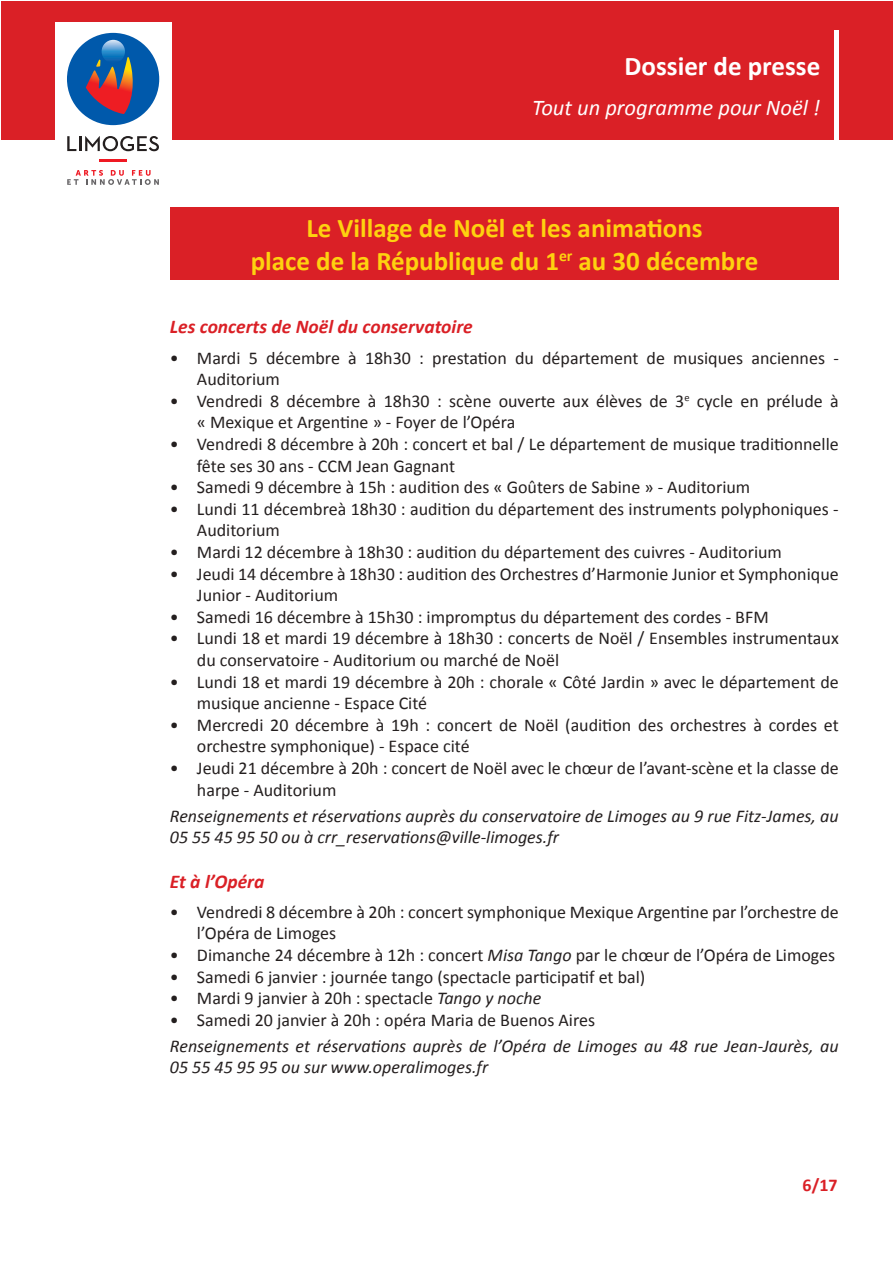
<style>
.page{position:relative;width:893px;height:1263px;background:#fff}
.page>*{position:absolute;margin:0;border:0;box-sizing:border-box;transform-origin:0 0}
.t1{font:700 27px/32.4px "Calibri";color:#fed20f;text-align:center}
.t2{font:700 27px "Calibri";color:#fff}
.t3{font:italic 22.5px "Calibri";color:#fff}
.t4{font:italic 700 19.5px "Calibri";color:#da2026}
.t5{font:18px/21.6px "Calibri";color:#241f1f}
.t6{font:italic 18px/21.6px "Calibri";color:#241f1f}
.t7{font:700 18px "Calibri";color:#da2026}
.s1{font-style:italic}
</style>
<div class="page">
<div style="left:1px;top:1px;width:892px;height:139px;background:#da2026"></div>
<div style="left:55px;top:22px;width:116px;height:172px;background:#fff"></div>
<svg style="left:67px;top:170px;width:92px;height:15px"></svg>
<div style="left:67px;top:33px;width:92px;height:92px;background:#0059ab;border-radius:50%"></div>
<svg style="left:86px;top:57px;width:47px;height:57px"></svg>
<svg style="left:102px;top:40px;width:23px;height:23px"></svg>
<svg style="left:67px;top:136px;width:9px;height:15px"></svg>
<hr style="left:79px;top:136px;width:3px;height:15px;background:#241f1f">
<svg style="left:85px;top:136px;width:74px;height:15px"></svg>
<hr style="left:99px;top:159px;width:28px;height:3px;background:#ef1923">
<div style="left:834px;top:31px;width:5px;height:109px;background:#fff"></div>
<div style="left:170px;top:207px;width:669px;height:73px;background:#da2026"></div>
<h1 class="t2" style="left:625px;top:47px;width:197px">Dossier de presse</h1>
<p class="t3" style="left:532px;top:92px;width:289px">Tout un programme pour Noël !</p>
<h1 class="t1" style="left:251px;top:211px;width:509px">Le Village de Noël et les animations<br>place de la République du 1<sup>er</sup> au 30 décembre</h1>
<p class="t4" style="left:170px;top:313px;width:304px">Les concerts de Noël du conservatoire</p>
<p class="t5" style="left:197px;top:346px;width:643px;text-indent:-27px">• Mardi 5 décembre à 18h30 : prestation du département de musiques anciennes -<br>Auditorium</p>
<p class="t5" style="left:197px;top:389px;width:643px;text-indent:-27px">• Vendredi 8 décembre à 18h30 : scène ouverte aux élèves de 3<sup>e</sup> cycle en prélude à « Mexique et Argentine » - Foyer de l’Opéra</p>
<p class="t5" style="left:197px;top:433px;width:643px;text-indent:-27px">• Vendredi 8 décembre à 20h : concert et bal / Le département de musique traditionnelle fête ses 30 ans - CCM Jean Gagnant</p>
<p class="t5" style="left:170px;top:476px;width:582px">• Samedi 9 décembre à 15h : audition des « Goûters de Sabine » - Auditorium</p>
<p class="t5" style="left:197px;top:497px;width:643px;text-indent:-27px">• Lundi 11 décembreà 18h30 : audition du département des instruments polyphoniques -<br>Auditorium</p>
<p class="t5" style="left:170px;top:541px;width:614px">• Mardi 12 décembre à 18h30 : audition du département des cuivres - Auditorium</p>
<p class="t5" style="left:197px;top:562px;width:643px;text-indent:-27px">• Jeudi 14 décembre à 18h30 : audition des Orchestres d’Harmonie Junior et Symphonique<br>Junior - Auditorium</p>
<p class="t5" style="left:170px;top:605px;width:600px">• Samedi 16 décembre à 15h30 : impromptus du département des cordes - BFM</p>
<p class="t5" style="left:197px;top:627px;width:643px;text-indent:-27px">• Lundi 18 et mardi 19 décembre à 18h30 : concerts de Noël / Ensembles instrumentaux du conservatoire - Auditorium ou marché de Noël</p>
<p class="t5" style="left:197px;top:670px;width:643px;text-indent:-27px">• Lundi 18 et mardi 19 décembre à 20h : chorale « Côté Jardin » avec le département de musique ancienne - Espace Cité</p>
<p class="t5" style="left:197px;top:713px;width:643px;text-indent:-27px">• Mercredi 20 décembre à 19h : concert de Noël (audition des orchestres à cordes et orchestre symphonique) - Espace cité</p>
<p class="t5" style="left:197px;top:757px;width:643px;text-indent:-27px">• Jeudi 21 décembre à 20h : concert de Noël avec le chœur de l’avant-scène et la classe de harpe - Auditorium</p>
<p class="t6" style="left:170px;top:804px;width:670px">Renseignements et réservations auprès du conservatoire de Limoges au 9 rue Fitz-James, au<br>05 55 45 95 50 ou à crr_reservations@ville-limoges.fr</p>
<p class="t4" style="left:170px;top:867px;width:96px">Et à l’Opéra</p>
<p class="t5" style="left:197px;top:900px;width:643px;text-indent:-27px">• Vendredi 8 décembre à 20h : concert symphonique Mexique Argentine par l’orchestre de l’Opéra de Limoges</p>
<p class="t5" style="left:170px;top:944px;width:667px">• Dimanche 24 décembre à 12h : concert <span class="s1">Misa Tango</span> par le chœur de l’Opéra de Limoges</p>
<p class="t5" style="left:170px;top:965px;width:477px">• Samedi 6 janvier : journée tango (spectacle participatif et bal)</p>
<p class="t5" style="left:170px;top:987px;width:373px">• Mardi 9 janvier à 20h : spectacle <span class="s1">Tango y noche</span></p>
<p class="t5" style="left:170px;top:1008px;width:427px">• Samedi 20 janvier à 20h : opéra Maria de Buenos Aires</p>
<p class="t6" style="left:170px;top:1034px;width:670px">Renseignements et réservations auprès de l’Opéra de Limoges au 48 rue Jean-Jaurès, au<br>05 55 45 95 95 ou sur www.operalimoges.fr</p>
<p class="t7" style="left:803px;top:1172px;width:37px">6/17</p>
</div>
